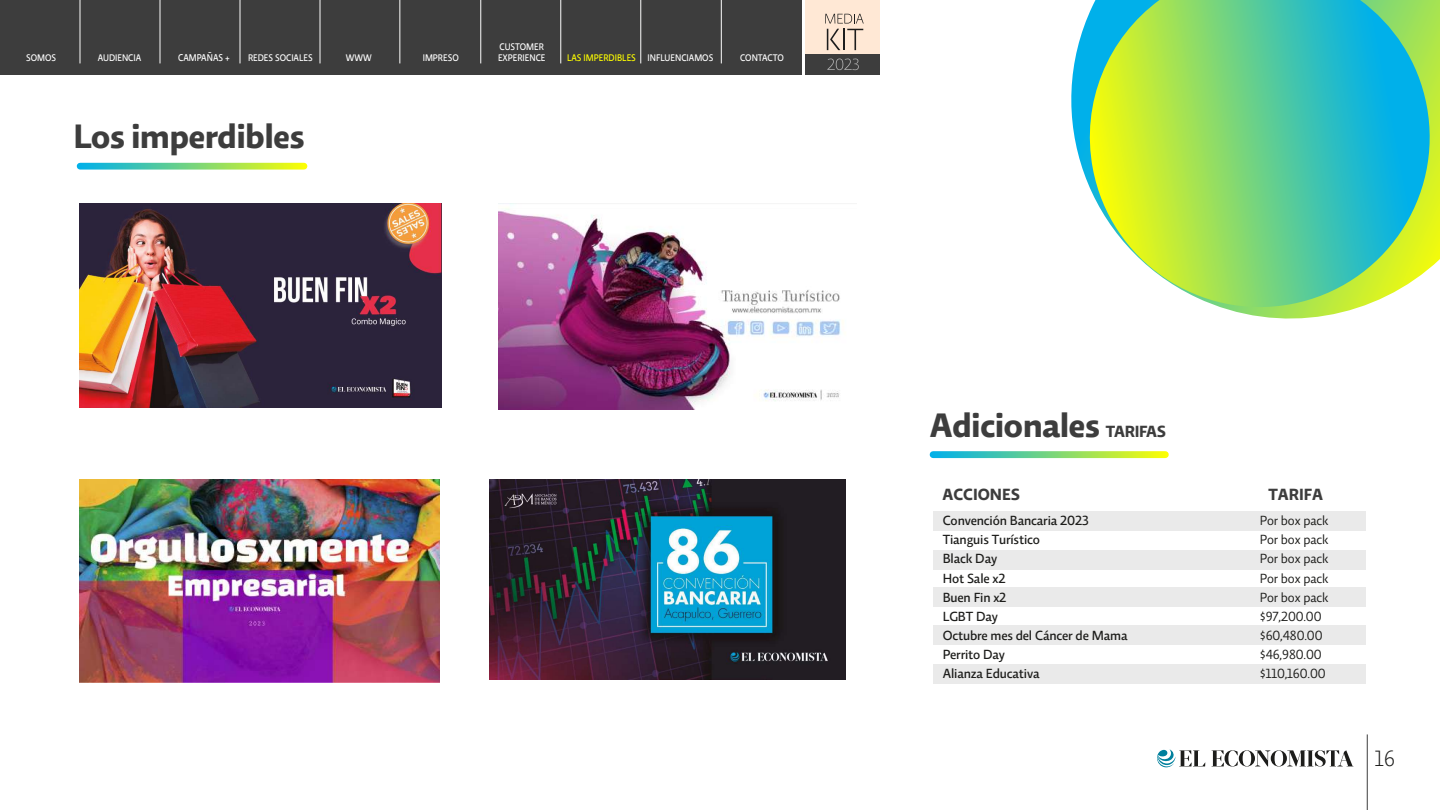
<style>
.page{position:relative;width:1440px;height:810px;background:#fff}
.page>*{position:absolute;margin:0;border:0;box-sizing:border-box;transform-origin:0 0}
.t1{font:700 34.5px "Relato Sans OT";letter-spacing:-.02em;color:#3d3d3d}
.t2{font:300 22.5px "Relato Sans OT";color:#1d1d1b}
.t3{font:700 16.5px "Relato Sans OT";color:#3d3d3d}
.t4{font:500 13.5px/19.1px "Relato Sans OT";letter-spacing:-.01em;color:#1d1d1b}
.t5{font:13.5px/19.1px "Relato Sans OT";letter-spacing:-.01em;color:#1d1d1b}
.t6{font:500 10.05px "Relato Sans OT";color:#fff;scale:.88 1}
.t7{font:500 9.75px "Relato Sans OT";color:#fff;scale:.9 1}
.t8{font:500 9.75px "Relato Sans OT";color:#ff0;scale:.9 1}
.s1{color:#fff}
.s2{font-size:16.5px}
</style>
<div class="page">
<svg style="left:1071px;top:39px;width:9px;height:122px"></svg>
<svg style="left:1080px;top:0;width:360px;height:319px;background:#7fd790"></svg>
<svg style="left:1212px;top:750px;width:142px;height:17px"></svg>
<svg style="left:1157px;top:749px;width:48px;height:19px"></svg>
<hr style="left:1367px;top:734px;width:1px;height:76px;background:#3d3d3d">
<svg style="left:80px;top:163px;width:224px;height:7px;background:#81d883"></svg>
<img style="left:490px;top:480px;width:355px;height:200px">
<img style="left:79px;top:480px;width:360px;height:203px">
<img style="left:499px;top:204px;width:344px;height:205px">
<img style="left:79px;top:204px;width:362px;height:203px">
<svg style="left:933px;top:451px;width:232px;height:7px;background:#7cd67e"></svg>
<div style="left:933px;top:512px;width:432px;height:19px;background:#eaeaea"></div>
<div style="left:933px;top:550px;width:432px;height:19px;background:#eaeaea"></div>
<div style="left:933px;top:588px;width:432px;height:19px;background:#eaeaea"></div>
<div style="left:933px;top:626px;width:432px;height:19px;background:#eaeaea"></div>
<div style="left:933px;top:664px;width:432px;height:19px;background:#eaeaea"></div>
<div style="left:0;top:0;width:802px;height:75px;background:#3d3d3d"></div>
<hr style="left:80px;top:0;width:1px;height:63px;background:#fff">
<hr style="left:160px;top:0;width:1px;height:63px;background:#fff">
<hr style="left:240px;top:0;width:1px;height:63px;background:#fff">
<hr style="left:320px;top:0;width:1px;height:63px;background:#fff">
<hr style="left:400px;top:0;width:1px;height:63px;background:#fff">
<hr style="left:481px;top:0;width:1px;height:63px;background:#fff">
<hr style="left:561px;top:0;width:1px;height:63px;background:#fff">
<hr style="left:641px;top:0;width:1px;height:63px;background:#fff">
<hr style="left:721px;top:0;width:1px;height:63px;background:#fff">
<div style="left:805px;top:0;width:75px;height:54px;background:#ffe8d5"></div>
<div style="left:805px;top:55px;width:75px;height:20px;background:#3d3d3d"></div>
<svg style="left:825px;top:14px;width:39px;height:36px"></svg>
<svg style="left:827px;top:59px;width:32px;height:11px"></svg>
<p class="t7" style="left:500px;top:41px;width:51px">CUSTOMER</p>
<p class="t7" style="left:26px;top:52px;width:35px">SOMOS</p>
<p class="t7" style="left:98px;top:52px;width:50px">AUDIENCIA</p>
<p class="t6" style="left:178px;top:52px;width:60px">CAMPAÑAS +</p>
<p class="t7" style="left:346px;top:52px;width:30px">WWW</p>
<p class="t7" style="left:423px;top:52px;width:42px">IMPRESO</p>
<p class="t8" style="left:567px;top:52px;width:164px">LAS IMPERDIBLES <span class="s1">INFLUENCIAMOS</span></p>
<p class="t7" style="left:740px;top:52px;width:50px">CONTACTO</p>
<p class="t7" style="left:248px;top:52px;width:73px">REDES SOCIALES</p>
<p class="t7" style="left:498px;top:52px;width:54px">EXPERIENCE</p>
<h1 class="t1" style="left:73px;top:115px;width:233px">Los imperdibles</h1>
<h1 class="t1" style="left:930px;top:404px;width:238px">Adicionales <span class="s2">TARIFAS</span></h1>
<p class="t3" style="left:942px;top:484px;width:79px">ACCIONES</p>
<p class="t4" style="left:943px;top:511px;width:186px">Convención Bancaria 2023<br>Tianguis Turístico<br>Black Day<br>Hot Sale x2<br>Buen Fin x2<br>LGBT Day<br>Octubre mes del Cáncer de Mama<br>Perrito Day<br>Alianza Educativa</p>
<p class="t3" style="left:1268px;top:484px;width:56px">TARIFA</p>
<p class="t5" style="left:1260px;top:511px;width:70px">Por box pack<br>Por box pack<br>Por box pack<br>Por box pack<br>Por box pack $97,200.00 $60,480.00 $46,980.00 $110,160.00</p>
<h2 class="t2" style="left:1375px;top:746px;width:22px">16</h2>
</div>
